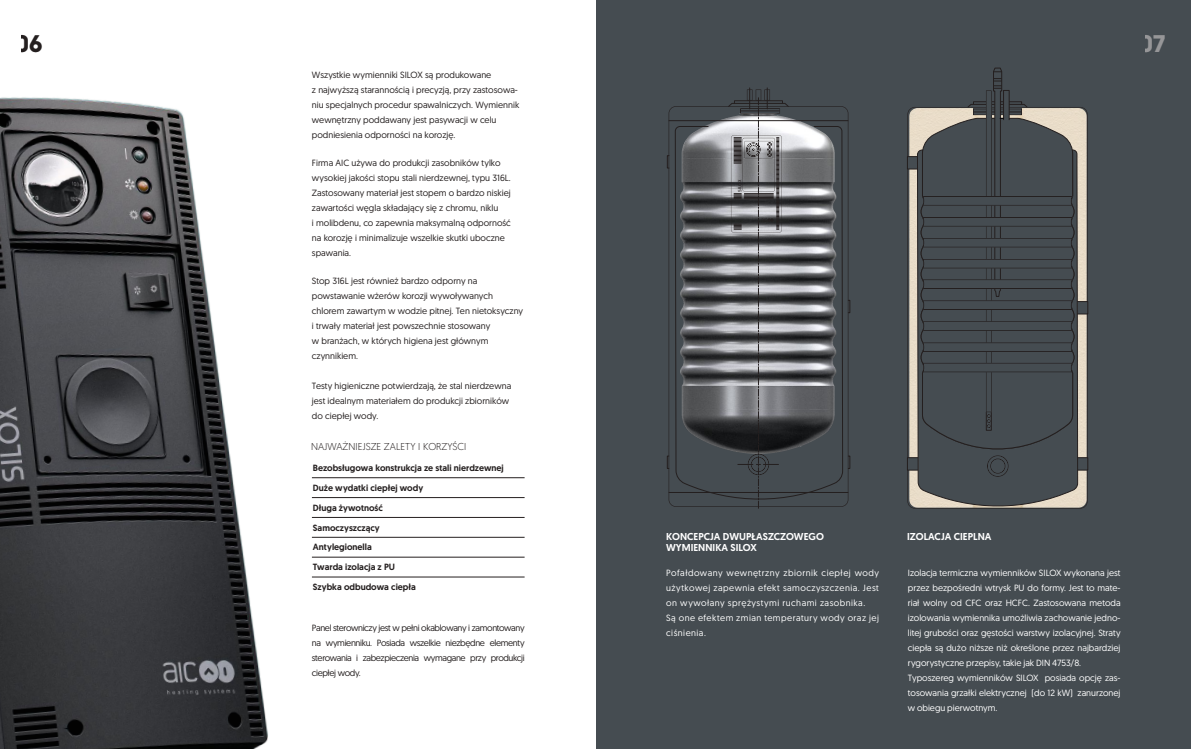
<style>
.page{position:relative;width:1191px;height:749px;background:#fff}
.page>*{position:absolute;margin:0;border:0;box-sizing:border-box;transform-origin:0 0}
.t1{font:700 24px "Silka";color:#241f1f}
.t2{font:700 24px "Silka";color:#969698}
.t3{font:500 10px/11px "Geomanist";color:#fff}
.t4{font:300 10px "Geomanist";color:#241f1f}
.t5{font:9px/15px "Geomanist";color:#241f1f}
.t6{font:9px/15px "Geomanist";color:#fff}
.t7{font:9px/15px "Geomanist";letter-spacing:.05em;color:#fff}
.t8{font:500 9px "Geomanist";color:#241f1f}
.t9{font:4.7px "Cassannet Plus";color:#241f1f}
</style>
<div class="page">
<div style="left:0;top:0;width:1191px;height:748px;background:#454c51"></div>
<div style="left:0;top:0;width:595px;height:748px;background:#fff"></div>
<img style="left:0;top:97px;width:268px;height:651px">
<hr style="left:312px;top:477px;width:212px;height:1px;background:#241f1f">
<hr style="left:312px;top:497px;width:212px;height:1px;background:#241f1f">
<hr style="left:312px;top:517px;width:212px;height:1px;background:#241f1f">
<hr style="left:312px;top:537px;width:212px;height:1px;background:#241f1f">
<hr style="left:312px;top:557px;width:212px;height:1px;background:#241f1f">
<hr style="left:312px;top:576px;width:212px;height:1px;background:#241f1f">
<svg style="left:667px;top:155px;width:1px;height:13px"></svg>
<svg style="left:667px;top:456px;width:1px;height:12px"></svg>
<svg style="left:668px;top:106px;width:180px;height:400px"></svg>
<hr style="left:668px;top:120px;width:180px;height:1px;background:#241f1f">
<hr style="left:668px;top:492px;width:180px;height:1px;background:#241f1f">
<svg style="left:727px;top:88px;width:62px;height:420px"></svg>
<img style="left:848px;top:112px;width:241px;height:397px">
<svg style="left:907px;top:107px;width:180px;height:401px;background:#cec3b3"></svg>
<div style="left:907px;top:156px;width:11px;height:13px;background:#454c51;border:1px solid #241f1f"></div>
<div style="left:1077px;top:301px;width:11px;height:13px;background:#454c51;border:1px solid #241f1f"></div>
<div style="left:1077px;top:457px;width:11px;height:13px;background:#454c51;border:1px solid #241f1f"></div>
<div style="left:907px;top:457px;width:11px;height:13px;background:#454c51;border:1px solid #241f1f"></div>
<svg style="left:917px;top:107px;width:161px;height:402px"></svg>
<svg style="left:920px;top:118px;width:155px;height:339px"></svg>
<div style="left:986px;top:412px;width:5px;height:18px;border:1px solid #241f1f"></div>
<svg style="left:987px;top:455px;width:21px;height:21px"></svg>
<svg style="left:922px;top:67px;width:150px;height:361px"></svg>
<h1 class="t1" style="left:15px;top:29px;width:30px">06</h1>
<h1 class="t2" style="left:1138px;top:29px;width:28px">07</h1>
<p class="t5" style="left:312px;top:67px;width:209px">Wszystkie wymienniki SILOX są produkowane<br>z najwyższą starannością i precyzją, przy zastosowa&shy;niu specjalnych procedur spawalniczych. Wymiennik wewnętrzny poddawany jest pasywacji w celu podniesienia odporności na korozję.</p>
<p class="t5" style="left:312px;top:155px;width:200px">Firma AIC używa do produkcji zasobników tylko wysokiej jakości stopu stali nierdzewnej, typu 316L.<br>Zastosowany materiał jest stopem o bardzo niskiej zawartości węgla składający się z chromu, niklu<br>i molibdenu, co zapewnia maksymalną odporność na korozję i minimalizuje wszelkie skutki uboczne spawania.</p>
<p class="t5" style="left:312px;top:273px;width:213px">Stop 316L jest również bardzo odporny na powstawanie wżerów korozji wywoływanych chlorem zawartym w wodzie pitnej. Ten nietoksyczny i trwały materiał jest powszechnie stosowany<br>w branżach, w których higiena jest głównym czynnikiem.</p>
<p class="t5" style="left:312px;top:378px;width:201px">Testy higieniczne potwierdzają, że stal nierdzewna jest idealnym materiałem do produkcji zbiorników do ciepłej wody.</p>
<p class="t4" style="left:311px;top:440px;width:157px">NAJWAŻNIEJSZE ZALETY I KORZYŚCI</p>
<p class="t8" style="left:313px;top:462px;width:192px">Bezobsługowa konstrukcja ze stali nierdzewnej</p>
<p class="t8" style="left:313px;top:482px;width:112px">Duże wydatki ciepłej wody</p>
<p class="t8" style="left:313px;top:502px;width:71px">Długa żywotność</p>
<p class="t8" style="left:313px;top:522px;width:68px">Samoczyszczący</p>
<p class="t8" style="left:313px;top:541px;width:60px">Antylegionella</p>
<p class="t8" style="left:313px;top:561px;width:84px">Twarda izolacja z PU</p>
<p class="t8" style="left:313px;top:581px;width:104px">Szybka odbudowa ciepła</p>
<p class="t5" style="left:312px;top:619px;width:214px;text-align:justify">Panel sterowniczy jest w pełni okablowany i zamontowany na wymienniku. Posiada wszelkie niezbędne elementy sterowania i zabezpieczenia wymagane przy produkcji ciepłej wody.</p>
<p class="t9" style="left:738px;top:191px;width:14px;rotate:-90deg">siloX</p>
<p class="t3" style="left:666px;top:531px;width:159px">KONCEPCJA DWUPŁASZCZOWEGO<br>WYMIENNIKA SILOX</p>
<p class="t3" style="left:907px;top:531px;width:86px">IZOLACJA CIEPLNA</p>
<p class="t7" style="left:666px;top:565px;width:214px">Pofałdowany wewnętrzny zbiornik ciepłej wody użytkowej zapewnia efekt samoczyszczenia. Jest on wywołany sprężystymi ruchami zasobnika.<br>Są one efektem zmian temperatury wody oraz jej ciśnienia.</p>
<p class="t6" style="left:908px;top:565px;width:214px">Izolacja termiczna wymienników SILOX wykonana jest przez bezpośredni wtrysk PU do formy. Jest to mate&shy;riał wolny od CFC oraz HCFC. Zastosowana metoda izolowania wymiennika umożliwia zachowanie jedno&shy;litej grubości oraz gęstości warstwy izolacyjnej. Straty ciepła są dużo niższe niż określone przez najbardziej rygorystyczne przepisy, takie jak DIN 4753/8.<br>Typoszereg wymienników SILOX posiada opcję zas&shy;tosowania grzałki elektrycznej (do 12 kW) zanurzonej w obiegu pierwotnym.</p>
</div>
